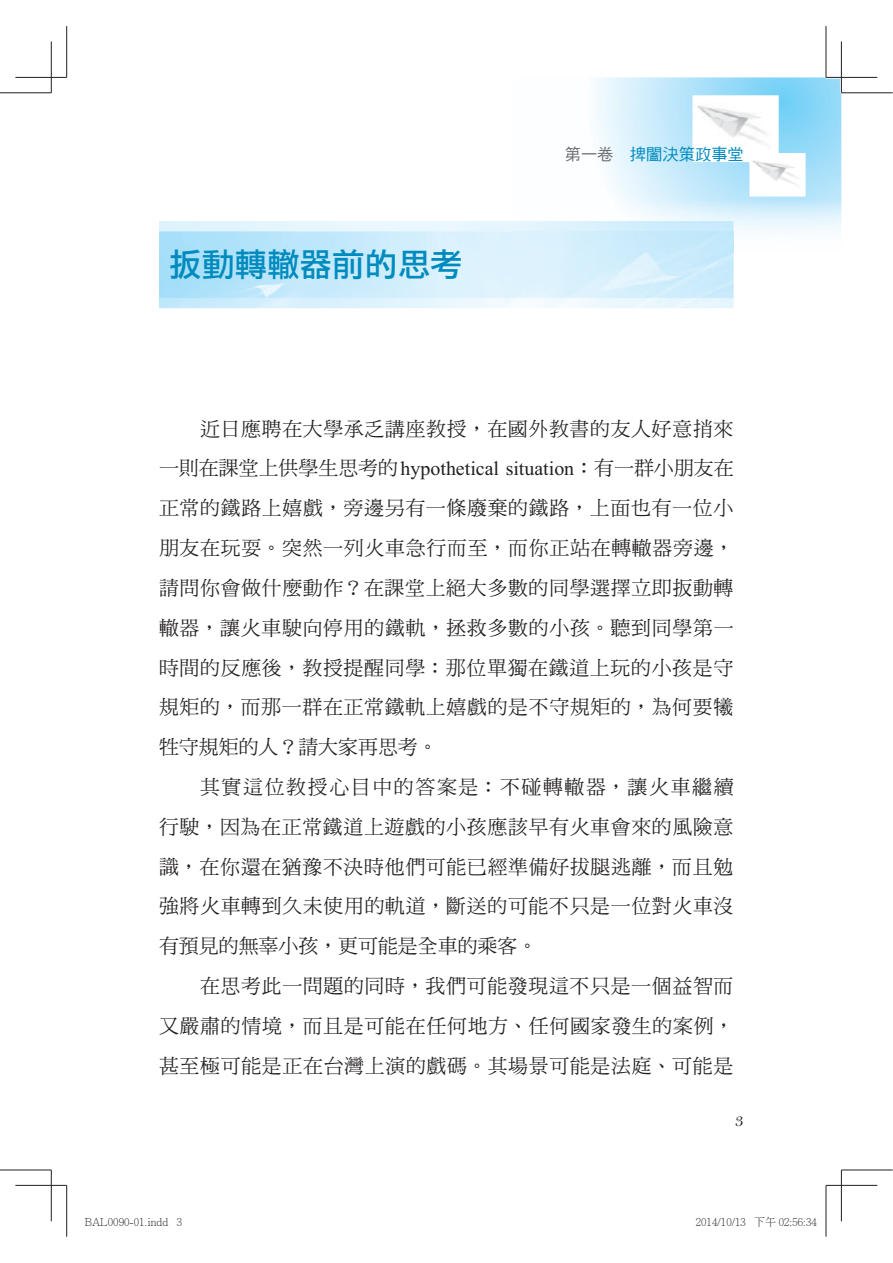
<style>
.page{position:relative;width:893px;height:1263px;background:#fff}
.page>*{position:absolute;margin:0;border:0;box-sizing:border-box;transform-origin:0 0}
.t1{font:32.55px "DF Li Hei Std W5 E Ten B5 H";color:#008bbf}
.t2{font:19.95px/39.8px "DF Ming Std W5 E Ten B5 H";letter-spacing:.035em;color:#231f20;text-align:justify}
.t3{font:19.95px "Times New Roman";color:#231f20}
.t4{font:18.15px "Bell";color:#231f20}
.t5{font:16.35px "DF Hei Std W5 E Ten B5 H";color:#008bbf}
.t6{font:10.8px "Adobe Ming Std Light E Ten B5 H";color:#231f20}
.s1{color:#6d6e70}
.s2{font-family:"DF Ming Std W5 E Ten B5 H"}
</style>
<div class="page">
<img style="left:692px;top:95px;width:86px;height:67px">
<img style="left:749px;top:153px;width:56px;height:43px">
<img style="left:749px;top:153px;width:29px;height:9px">
<img style="left:513px;top:231px;width:221px;height:20px">
<hr style="left:0;top:93px;width:51px;height:1px;background:#231f20">
<hr style="left:841px;top:93px;width:52px;height:1px;background:#231f20">
<hr style="left:0;top:1170px;width:51px;height:1px;background:#231f20">
<hr style="left:841px;top:1170px;width:52px;height:1px;background:#231f20">
<hr style="left:66px;top:26px;width:1px;height:51px;background:#231f20">
<hr style="left:66px;top:1185px;width:1px;height:52px;background:#231f20">
<hr style="left:826px;top:26px;width:1px;height:51px;background:#231f20">
<hr style="left:826px;top:1185px;width:1px;height:52px;background:#231f20">
<hr style="left:15px;top:77px;width:52px;height:1px;background:#231f20">
<hr style="left:826px;top:77px;width:51px;height:1px;background:#231f20">
<hr style="left:15px;top:1185px;width:52px;height:1px;background:#231f20">
<hr style="left:826px;top:1185px;width:51px;height:1px;background:#231f20">
<hr style="left:51px;top:42px;width:1px;height:51px;background:#231f20">
<hr style="left:51px;top:1170px;width:1px;height:51px;background:#231f20">
<hr style="left:841px;top:42px;width:1px;height:51px;background:#231f20">
<hr style="left:841px;top:1170px;width:1px;height:51px;background:#231f20">
<h1 class="t1" style="left:169px;top:252px;width:295px">扳動轉轍器前的思考</h1>
<p class="t5" style="left:565px;top:148px;width:181px"><span class="s1">第一卷</span>　捭闔決策政事堂</p>
<p class="t2" style="left:200px;top:411px;width:535px">近日應聘在大學承乏講座教授，在國外教書的友人好意捎來</p>
<p class="t3" style="left:159px;top:457px;width:576px"><span class="s2">一則在課堂上供學生思考的</span>hypothetical situation<span class="s2">：有一群小朋友在</span></p>
<p class="t2" style="left:159px;top:491px;width:576px">正常的鐵路上嬉戲，旁邊另有一條廢棄的鐵路，上面也有一位小朋友在玩耍。突然一列火車急行而至，而你正站在轉轍器旁邊，請問你會做什麼動作？在課堂上絕大多數的同學選擇立即扳動轉轍器，讓火車駛向停用的鐵軌，拯救多數的小孩。聽到同學第一時間的反應後，教授提醒同學：那位單獨在鐵道上玩的小孩是守規矩的，而那一群在正常鐵軌上嬉戲的是不守規矩的，為何要犧牲守規矩的人？請大家再思考。</p>
<p class="t2" style="left:159px;top:769px;width:576px;text-indent:41px">其實這位教授心目中的答案是：不碰轉轍器，讓火車繼續行駛，因為在正常鐵道上遊戲的小孩應該早有火車會來的風險意識，在你還在猶豫不決時他們可能已經準備好拔腿逃離，而且勉強將火車轉到久未使用的軌道，斷送的可能不只是一位對火車沒有預見的無辜小孩，更可能是全車的乘客。</p>
<p class="t2" style="left:159px;top:968px;width:576px;text-indent:41px">在思考此一問題的同時，我們可能發現這不只是一個益智而又嚴肅的情境，而且是可能在任何地方、任何國家發生的案例，甚至極可能是正在台灣上演的戲碼。其場景可能是法庭、可能是</p>
<p class="t4" style="left:735px;top:1109px;width:11px">3</p>
<p class="t6" style="left:85px;top:1218px;width:99px">BAL0090-01.indd 3</p>
<p class="t6" style="left:696px;top:1218px;width:123px">2014/10/13 下午 02:56:34</p>
</div>
